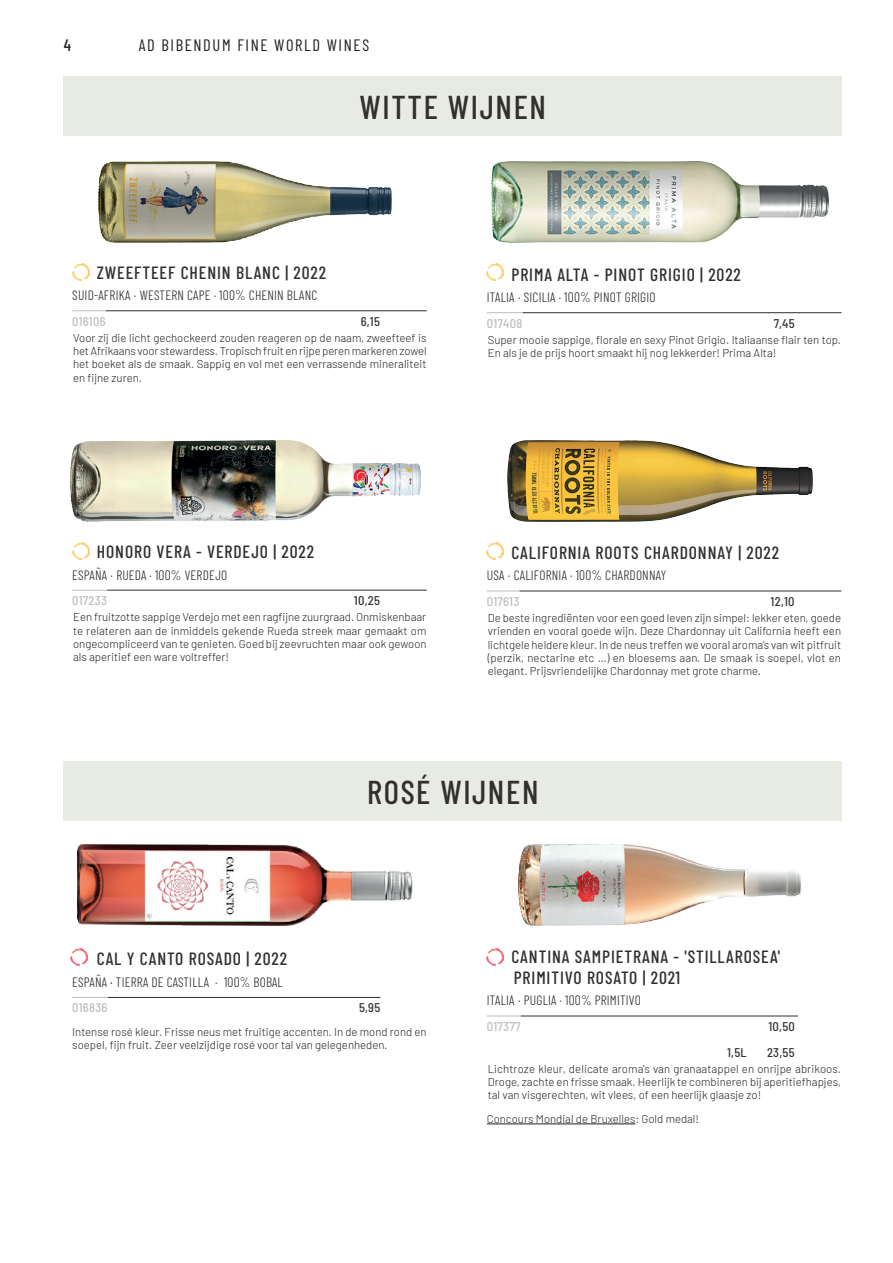
<style>
.page{position:relative;width:893px;height:1263px;background:#fff}
.page>*{position:absolute;margin:0;border:0;box-sizing:border-box;transform-origin:0 0}
.t1{font:500 33px "Barlow Condensed";letter-spacing:.05em;color:#312f30}
.t2{font:500 17.7px/21.5px "Barlow Condensed";letter-spacing:.05em;color:#312f30}
.t3{font:16.5px "Barlow Condensed";letter-spacing:.1em;color:#231f20}
.t4{font:500 16.5px "Barlow Condensed";color:#231f20}
.t5{font:300 13.5px "Barlow Condensed";letter-spacing:.015em;color:#231f20}
.t6{font:500 semi-condensed 12.6px "Barlow";letter-spacing:.02em;color:#bcbdc0}
.t7{font:500 semi-condensed 12.6px "Barlow";letter-spacing:.02em;color:#312f30}
.t8{font:300 11.4px/13.2px "Barlow";color:#231f20;text-align:justify}
.s1{font-weight:200}
</style>
<div class="page">
<div style="left:64px;top:77px;width:778px;height:59px;background:#e8eae4"></div>
<hr style="left:72px;top:310px;width:34px;height:1px;background:#bcbdc0">
<hr style="left:106px;top:310px;width:321px;height:1px;background:#312f30">
<img style="left:98px;top:162px;width:294px;height:81px">
<img style="left:72px;top:264px;width:17px;height:17px">
<hr style="left:487px;top:312px;width:36px;height:1px;background:#bcbdc0">
<hr style="left:523px;top:312px;width:318px;height:1px;background:#312f30">
<img style="left:491px;top:162px;width:337px;height:81px">
<img style="left:487px;top:264px;width:17px;height:17px">
<hr style="left:72px;top:590px;width:35px;height:1px;background:#bcbdc0">
<hr style="left:107px;top:590px;width:320px;height:1px;background:#312f30">
<img style="left:70px;top:441px;width:350px;height:81px">
<img style="left:72px;top:543px;width:17px;height:17px">
<hr style="left:487px;top:591px;width:32px;height:1px;background:#bcbdc0">
<hr style="left:519px;top:591px;width:322px;height:1px;background:#312f30">
<img style="left:507px;top:441px;width:305px;height:81px">
<img style="left:487px;top:543px;width:17px;height:17px">
<div style="left:64px;top:762px;width:778px;height:59px;background:#e8eae4"></div>
<img style="left:78px;top:845px;width:335px;height:81px">
<hr style="left:72px;top:997px;width:36px;height:1px;background:#bcbdc0">
<hr style="left:108px;top:997px;width:272px;height:1px;background:#312f30">
<img style="left:71px;top:948px;width:17px;height:17px">
<img style="left:486px;top:948px;width:17px;height:17px">
<hr style="left:487px;top:1016px;width:34px;height:1px;background:#bcbdc0">
<hr style="left:521px;top:1016px;width:277px;height:1px;background:#312f30">
<hr style="left:487px;top:1123px;width:148px;height:1px;background:#231f20">
<img style="left:518px;top:845px;width:283px;height:81px">
<h3 class="t4" style="left:64px;top:33px;width:9px">4</h3>
<h3 class="t3" style="left:139px;top:33px;width:232px">AD BIBENDUM FINE WORLD WINES</h3>
<h1 class="t1" style="left:360px;top:83px;width:188px">WITTE WIJNEN</h1>
<h2 class="t2" style="left:97px;top:260px;width:231px">ZWEEFTEEF CHENIN BLANC | 2022</h2>
<p class="t5" style="left:72px;top:286px;width:247px">SUID-AFRIKA <span class="s1">·</span> WESTERN CAPE <span class="s1">·</span> 100% CHENIN BLANC</p>
<p class="t6" style="left:72px;top:312px;width:35px">016106</p>
<p class="t7" style="left:361px;top:312px;width:21px">6,15</p>
<p class="t8" style="left:73px;top:330px;width:355px">Voor zij die licht gechockeerd zouden reageren op de naam, zweefteef is het Afrikaans voor stewardess. Tropisch fruit en rijpe peren markeren zowel het boeket als de smaak. Sappig en vol met een verrassende mineraliteit en fijne zuren.</p>
<h2 class="t2" style="left:511px;top:262px;width:231px">PRIMA ALTA - PINOT GRIGIO | 2022</h2>
<p class="t5" style="left:487px;top:288px;width:170px">ITALIA <span class="s1">·</span> SICILIA <span class="s1">·</span> 100% PINOT GRIGIO</p>
<p class="t6" style="left:487px;top:314px;width:37px">017408</p>
<p class="t7" style="left:774px;top:314px;width:22px">7,45</p>
<p class="t8" style="left:488px;top:332px;width:355px">Super mooie sappige, florale en sexy Pinot Grigio. Italiaanse flair ten top.<br>En als je de prijs hoort smaakt hij nog lekkerder! Prima Alta!</p>
<h2 class="t2" style="left:97px;top:540px;width:219px">HONORO VERA - VERDEJO | 2022</h2>
<p class="t5" style="left:72px;top:565px;width:156px">ESPAÑA <span class="s1">·</span> RUEDA <span class="s1">·</span> 100% VERDEJO</p>
<p class="t6" style="left:72px;top:591px;width:36px">017233</p>
<p class="t7" style="left:354px;top:591px;width:28px">10,25</p>
<p class="t8" style="left:73px;top:610px;width:355px">Een fruitzotte sappige Verdejo met een ragfijne zuurgraad. Onmiskenbaar te relateren aan de inmiddels gekende Rueda streek maar gemaakt om ongecompliceerd van te genieten. Goed bij zeevruchten maar ook gewoon als aperitief een ware voltreffer!</p>
<h2 class="t2" style="left:511px;top:541px;width:269px">CALIFORNIA ROOTS CHARDONNAY | 2022</h2>
<p class="t5" style="left:487px;top:566px;width:181px">USA <span class="s1">·</span> CALIFORNIA <span class="s1">·</span> 100% CHARDONNAY</p>
<p class="t6" style="left:487px;top:592px;width:34px">017613</p>
<p class="t7" style="left:771px;top:592px;width:26px">12,10</p>
<p class="t8" style="left:488px;top:611px;width:355px">De beste ingrediënten voor een goed leven zijn simpel: lekker eten, goede vrienden en vooral goede wijn. Deze Chardonnay uit California heeft een lichtgele heldere kleur. In de neus treffen we vooral aroma’s van wit pitfruit (perzik, nectarine etc …) en bloesems aan. De smaak is soepel, vlot en elegant. Prijsvriendelijke Chardonnay met grote charme.</p>
<h1 class="t1" style="left:367px;top:768px;width:173px">ROSÉ WIJNEN</h1>
<h2 class="t2" style="left:97px;top:947px;width:192px">CAL Y CANTO ROSADO | 2022</h2>
<p class="t5" style="left:72px;top:972px;width:212px">ESPAÑA · TIERRA DE CASTILLA <span class="s1">·</span> 100% BOBAL</p>
<p class="t6" style="left:72px;top:999px;width:37px">016836</p>
<p class="t7" style="left:359px;top:999px;width:23px">5,95</p>
<p class="t8" style="left:72px;top:1025px;width:356px">Intense rosé kleur. Frisse neus met fruitige accenten. In de mond rond en soepel, fijn fruit. Zeer veelzijdige rosé voor tal van gelegenheden.</p>
<h2 class="t2" style="left:511px;top:944px;width:270px">CANTINA SAMPIETRANA - 'STILLAROSEA'<br>PRIMITIVO ROSATO | 2021</h2>
<p class="t5" style="left:487px;top:991px;width:156px">ITALIA <span class="s1">·</span> PUGLIA <span class="s1">·</span> 100% PRIMITIVO</p>
<p class="t6" style="left:487px;top:1017px;width:35px">017377</p>
<p class="t7" style="left:768px;top:1017px;width:28px">10,50</p>
<p class="t7" style="left:727px;top:1043px;width:21px">1,5L</p>
<p class="t7" style="left:767px;top:1043px;width:29px">23,55</p>
<p class="t8" style="left:488px;top:1061px;width:355px">Lichtroze kleur, delicate aroma's van granaatappel en onrijpe abrikoos.<br>Droge, zachte en frisse smaak. Heerlijk te combineren bij aperitiefhapjes, tal van visgerechten, wit vlees, of een heerlijk glaasje zo!</p>
<p class="t8" style="left:487px;top:1111px;width:214px">Concours Mondial de Bruxelles: Gold medal!</p>
</div>
